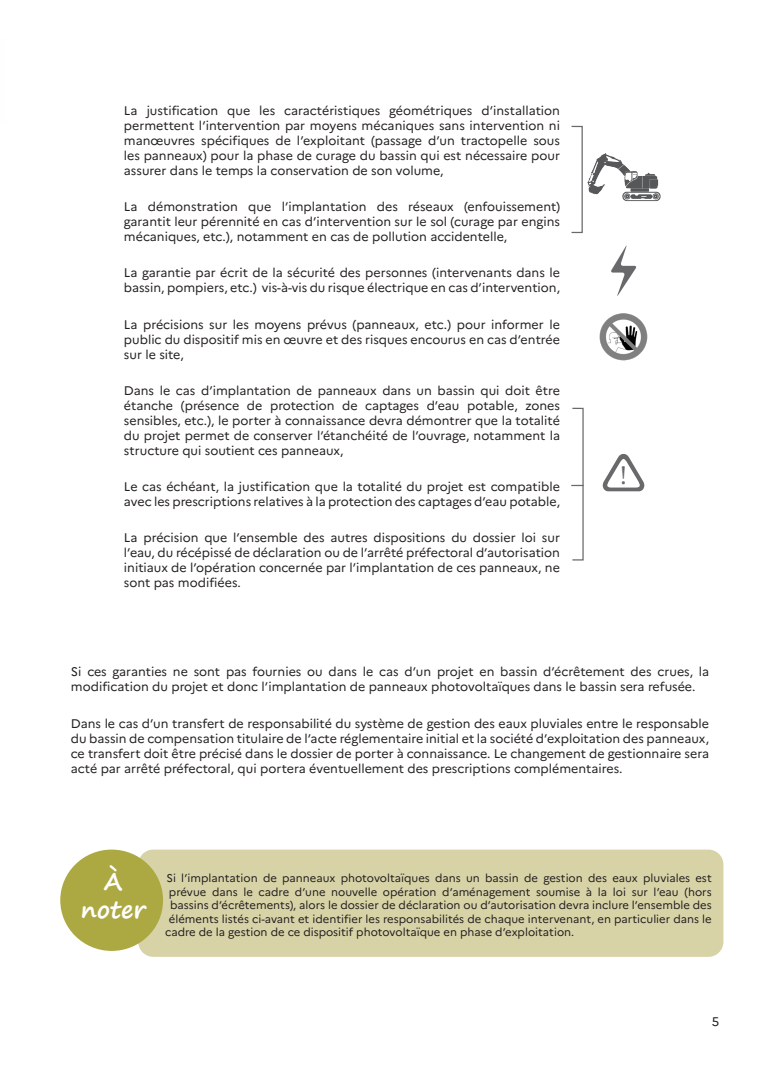
<style>
.page{position:relative;width:780px;height:1088px;background:#fff}
.page>*{position:absolute;margin:0;border:0;box-sizing:border-box;transform-origin:0 0}
.t1{font:26.75px "Minion Pro";color:#69696c}
.t2{font:700 23.75px "Segoe Print";color:#fff}
.t3{font:12.5px/15px "Marianne";color:#231f20;text-align:justify}
.texte{font:11.25px "Marianne";color:#231f20}
</style>
<div class="page">
<img style="left:582px;top:135px;width:79px;height:83px">
<img style="left:599px;top:313px;width:49px;height:48px">
<svg style="left:611px;top:245px;width:25px;height:51px"></svg>
<div style="left:138px;top:849px;width:585px;height:108px;background:#d7d3a7;border-radius:15px"></div>
<div style="left:60px;top:849px;width:103px;height:102px;background:#aca943;border-radius:50%"></div>
<svg style="left:571px;top:485px;width:12px;height:1px"></svg>
<p class="t3" style="left:124px;top:103px;width:437px">La justification que les caractéristiques géométriques d’installation permettent l’intervention par moyens mécaniques sans intervention ni manœuvres spécifiques de l’exploitant (passage d’un tractopelle sous les panneaux) pour la phase de curage du bassin qui est nécessaire pour assurer dans le temps la conservation de son volume,</p>
<p class="t3" style="left:124px;top:199px;width:437px">La démonstration que l’implantation des réseaux (enfouissement) garantit leur pérennité en cas d’intervention sur le sol (curage par engins mécaniques, etc.), notamment en cas de pollution accidentelle,</p>
<p class="t3" style="left:124px;top:265px;width:437px">La garantie par écrit de la sécurité des personnes (intervenants dans le bassin, pompiers, etc.) vis-à-vis du risque électrique en cas d’intervention,</p>
<p class="t3" style="left:124px;top:317px;width:437px">La précisions sur les moyens prévus (panneaux, etc.) pour informer le public du dispositif mis en œuvre et des risques encourus en cas d’entrée sur le site,</p>
<p class="t3" style="left:124px;top:383px;width:437px">Dans le cas d’implantation de panneaux dans un bassin qui doit être étanche (présence de protection de captages d’eau potable, zones sensibles, etc.), le porter à connaissance devra démontrer que la totalité du projet permet de conserver l’étanchéité de l’ouvrage, notamment la structure qui soutient ces panneaux,</p>
<p class="t3" style="left:124px;top:479px;width:437px">Le cas échéant, la justification que la totalité du projet est compatible avec les prescriptions relatives à la protection des captages d’eau potable,</p>
<p class="t3" style="left:124px;top:530px;width:437px">La précision que l’ensemble des autres dispositions du dossier loi sur l’eau, du récépissé de déclaration ou de l’arrêté préfectoral d’autorisation initiaux de l’opération concernée par l’implantation de ces panneaux, ne sont pas modifiées.</p>
<p class="t1" style="left:620px;top:457px;width:9px">!</p>
<p class="t3" style="left:71px;top:664px;width:639px">Si ces garanties ne sont pas fournies ou dans le cas d’un projet en bassin d’écrêtement des crues, la modification du projet et donc l’implantation de panneaux photovoltaïques dans le bassin sera refusée.</p>
<p class="t3" style="left:71px;top:716px;width:639px">Dans le cas d’un transfert de responsabilité du système de gestion des eaux pluviales entre le responsable du bassin de compensation titulaire de l’acte réglementaire initial et la société d’exploitation des panneaux, ce transfert doit être précisé dans le dossier de porter à connaissance. Le changement de gestionnaire sera acté par arrêté préfectoral, qui portera éventuellement des prescriptions complémentaires.</p>
<p class="t2" style="left:104px;top:859px;width:20px">À</p>
<p class="t2" style="left:81px;top:888px;width:66px">noter</p>
<p class="texte" style="left:166px;top:871px;width:547px">Si l’implantation de panneaux photovoltaïques dans un bassin de gestion des eaux pluviales est</p>
<p class="texte" style="left:169px;top:885px;width:544px">prévue dans le cadre d’une nouvelle opération d’aménagement soumise à la loi sur l’eau (hors</p>
<p class="texte" style="left:170px;top:898px;width:543px">bassins d’écrêtements), alors le dossier de déclaration ou d’autorisation devra inclure l’ensemble des</p>
<p class="texte" style="left:169px;top:912px;width:544px">éléments listés ci-avant et identifier les responsabilités de chaque intervenant, en particulier dans le</p>
<p class="texte" style="left:165px;top:925px;width:410px">cadre de la gestion de ce dispositif photovoltaïque en phase d’exploitation.</p>
<p class="t3" style="left:711px;top:1014px;width:9px">5</p>
</div>
